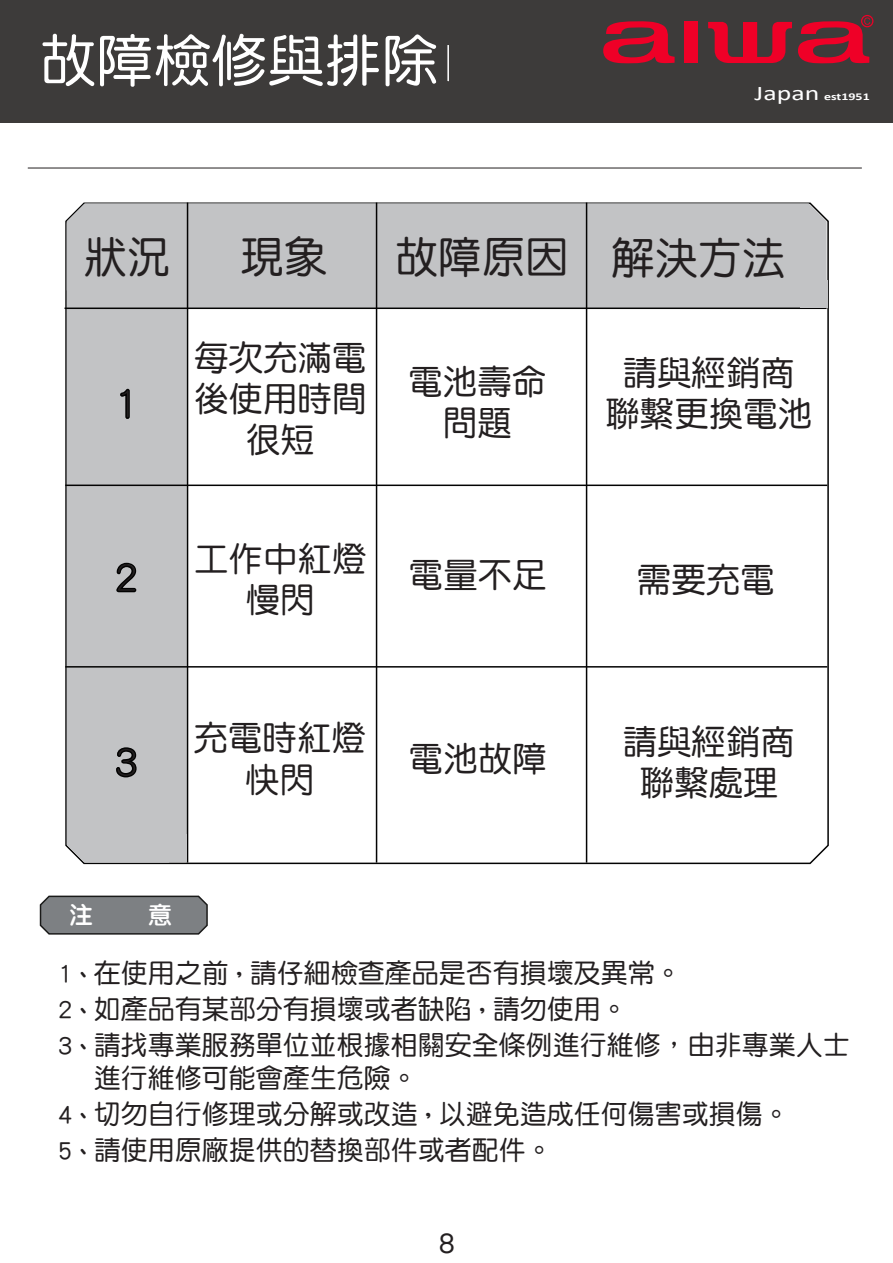
<style>
.page{position:relative;width:893px;height:1263px;background:#fff}
.page>*{position:absolute;margin:0;border:0;box-sizing:border-box;transform-origin:0 0}
.t1{font:57px "DF Yuan Md HKP BF";color:#fff}
.t2{font:43.5px "DF Yuan Md HKP BF";color:#231f20}
.t3{font:34.5px/41.4px "DF Yuan Md HKP BF";color:#231f20;text-align:center}
.t4{font:27px/36px "DF Yuan Md HKP BF";color:#231f20}
.t5{font:25.5px "DF Li Hei Md HK BF";color:#231f20}
.t6{font:24px "DF Yuan W8 WIN BF";color:#fff}
.t7{font:700 10.35px "Calibri";color:#fff;scale:1.34 1}
.s1{font-weight:400;font-size:20.85px}
.s2{font-family:"DF Yuan W8 WIN BF";font-size:21px}
</style>
<div class="page">
<div style="left:0;top:0;width:893px;height:123px;background:#3d3b3a"></div>
<hr style="left:447px;top:45px;width:2px;height:36px;background:#fff">
<svg style="left:603px;top:21px;width:72px;height:43px"></svg>
<div style="left:684px;top:22px;width:14px;height:41px;background:#ef0027"></div>
<svg style="left:708px;top:22px;width:84px;height:41px"></svg>
<svg style="left:798px;top:15px;width:75px;height:49px"></svg>
<hr style="left:28px;top:168px;width:834px;height:1px;background:#231f20">
<svg style="left:65px;top:202px;width:764px;height:663px"></svg>
<div style="left:67px;top:309px;width:120px;height:554px;background:#c2c3c5"></div>
<div style="left:67px;top:203px;width:760px;height:105px;background:#c2c3c5"></div>
<hr style="left:65px;top:308px;width:762px;height:1px;background:#030303">
<hr style="left:65px;top:666px;width:762px;height:2px;background:#030303">
<hr style="left:65px;top:485px;width:762px;height:1px;background:#030303">
<svg style="left:119px;top:388px;width:12px;height:32px"></svg>
<svg style="left:116px;top:562px;width:21px;height:31px"></svg>
<svg style="left:115px;top:746px;width:22px;height:32px"></svg>
<hr style="left:187px;top:203px;width:1px;height:660px;background:#030303">
<hr style="left:376px;top:203px;width:1px;height:660px;background:#030303">
<hr style="left:586px;top:203px;width:1px;height:660px;background:#030303">
<svg style="left:39px;top:895px;width:169px;height:40px;background:#7b7e80"></svg>
<div style="left:159px;top:835px;width:27px;height:27px;background:#c2c3c5"></div>
<div style="left:800px;top:280px;width:27px;height:28px;background:#c2c3c5"></div>
<h1 class="t1" style="left:39px;top:32px;width:401px">故障檢修與排除</h1>
<p class="t7" style="left:754px;top:90px;width:88px"><span class="s1">Japan</span> est1951</p>
<h2 class="t2" style="left:84px;top:235px;width:88px">狀況</h2>
<h2 class="t2" style="left:241px;top:235px;width:88px">現象</h2>
<h2 class="t2" style="left:395px;top:235px;width:392px">故障原因 解決方法</h2>
<h2 class="t2" style="left:114px;top:381px;width:26px">1</h2>
<h2 class="t2" style="left:114px;top:555px;width:26px">2</h2>
<h2 class="t2" style="left:114px;top:739px;width:26px">3</h2>
<p class="t3" style="left:194px;top:336px;width:174px">每次充滿電後使用時間很短</p>
<p class="t3" style="left:194px;top:538px;width:174px">工作中紅燈慢閃</p>
<p class="t3" style="left:194px;top:717px;width:174px">充電時紅燈快閃</p>
<p class="t6" style="left:69px;top:903px;width:25px">注</p>
<p class="t6" style="left:148px;top:903px;width:25px">意</p>
<p class="t3" style="left:408px;top:360px;width:139px">電池壽命問題</p>
<p class="t3" style="left:409px;top:554px;width:139px">電量不足</p>
<p class="t3" style="left:409px;top:737px;width:139px">電池故障</p>
<p class="t3" style="left:605px;top:351px;width:208px">請與經銷商聯繫更換電池</p>
<p class="t3" style="left:637px;top:558px;width:139px">需要充電</p>
<p class="t3" style="left:623px;top:720px;width:174px">請與經銷商聯繫處理</p>
<p class="t4" style="left:58px;top:955px;width:793px">1<span class="s2">、</span>在使用之前<span class="s2">，</span>請仔細檢查產品是否有損壞及異常。<br>2<span class="s2">、</span>如產品有某部分有損壞或者缺陷<span class="s2">，</span>請勿使用。<br>3<span class="s2">、</span>請找專業服務單位並根據相關安全條例進行維修，由非專業人士</p>
<p class="t4" style="left:58px;top:1059px;width:733px;text-indent:36px">進行維修可能會產生危險。<br>4<span class="s2">、</span>切勿自行修理或分解或改造<span class="s2">，</span>以避免造成任何傷害或損傷。<br>5<span class="s2">、</span>請使用原廠提供的替換部件或者配件。</p>
<p class="t5" style="left:434px;top:1230px;width:27px">８</p>
</div>
